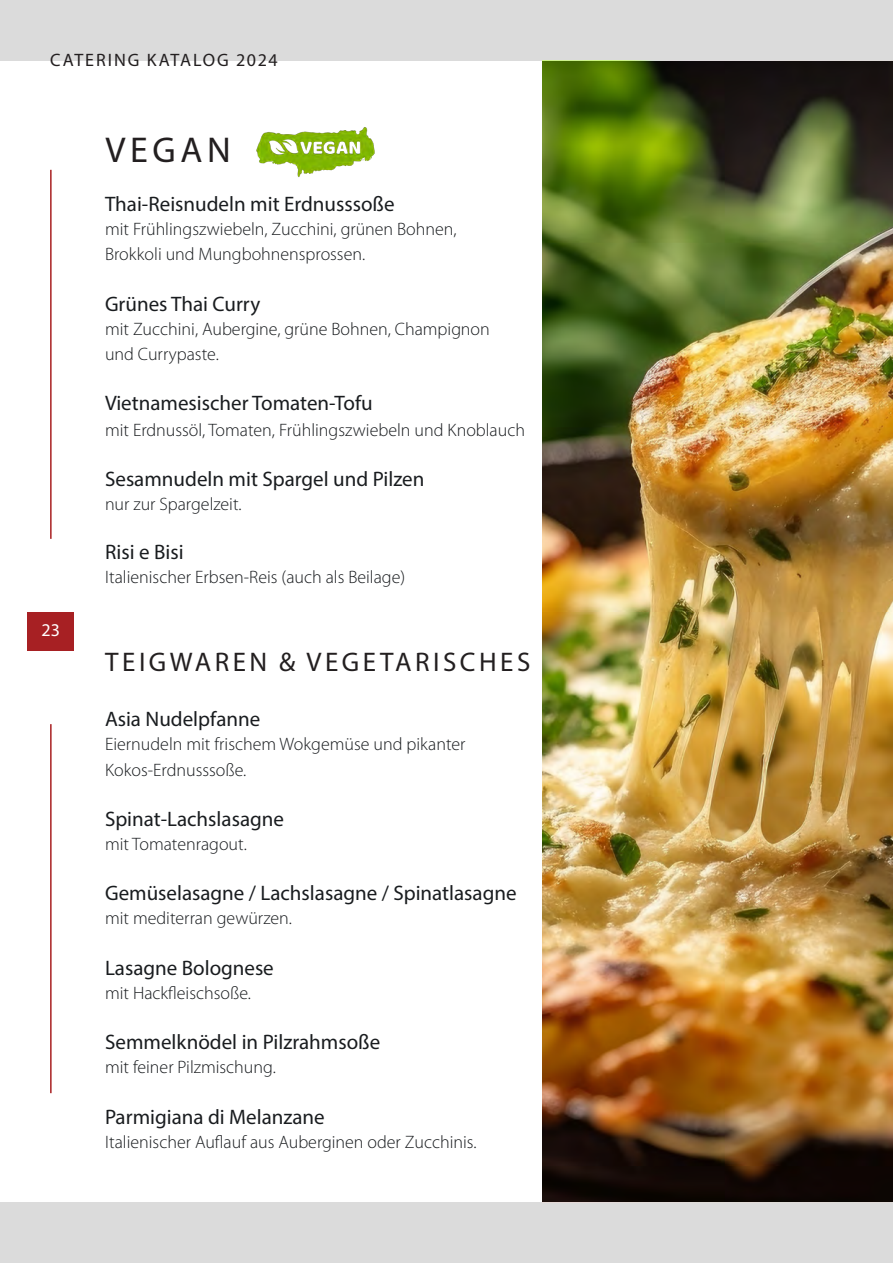
<style>
.page{position:relative;width:893px;height:1263px;background:#fff}
.page>*{position:absolute;margin:0;border:0;box-sizing:border-box;transform-origin:0 0}
.Left_Justify{font:36px "Myriad Pro";letter-spacing:.13em;color:#231f20}
.Left_Justify-2{font:27px "Myriad Pro";letter-spacing:.13em;color:#231f20}
.t1{font:21px "Myriad Pro";color:#191c1f}
.t2{font:300 18px "Myriad Pro";color:#191c1f}
.t3{font:18px "Myriad Pro";letter-spacing:.11em;color:#231f20}
.t4{font:18px "Myriad Pro";color:#fff}
</style>
<div class="page">
<img style="left:542px;top:60px;width:351px;height:1143px">
<img style="left:256px;top:127px;width:119px;height:51px">
<div style="left:0;top:0;width:893px;height:60px;background:#dbdbdb"></div>
<div style="left:0;top:1203px;width:893px;height:60px;background:#dbdbdb"></div>
<div style="left:27px;top:612px;width:47px;height:39px;background:#a72023"></div>
<hr style="left:50px;top:170px;width:2px;height:369px;background:#a92022">
<hr style="left:50px;top:724px;width:2px;height:369px;background:#a92022">
<p class="t3" style="left:50px;top:49px;width:229px">CATERING KATALOG 2024</p>
<p class="Left_Justify" style="left:105px;top:128px;width:127px">VEGAN</p>
<p class="t4" style="left:41px;top:619px;width:20px">23</p>
<p class="t1" style="left:105px;top:191px;width:291px">Thai-Reisnudeln mit Erdnusssoße</p>
<p class="t2" style="left:105px;top:219px;width:353px">mit Frühlingszwiebeln, Zucchini, grünen Bohnen,</p>
<p class="t2" style="left:105px;top:244px;width:262px">Brokkoli und Mungbohnensprossen.</p>
<p class="t1" style="left:105px;top:291px;width:157px">Grünes Thai Curry</p>
<p class="t2" style="left:105px;top:319px;width:386px">mit Zucchini, Aubergine, grüne Bohnen, Champignon</p>
<p class="t2" style="left:105px;top:344px;width:115px">und Currypaste.</p>
<p class="t1" style="left:105px;top:390px;width:269px">Vietnamesischer Tomaten-Tofu</p>
<p class="t2" style="left:105px;top:420px;width:422px">mit Erdnussöl, Tomaten, Frühlingszwiebeln und Knoblauch</p>
<p class="t1" style="left:105px;top:466px;width:321px">Sesamnudeln mit Spargel und Pilzen</p>
<p class="t2" style="left:105px;top:494px;width:138px">nur zur Spargelzeit.</p>
<p class="t1" style="left:105px;top:539px;width:80px">Risi e Bisi</p>
<p class="t2" style="left:105px;top:567px;width:302px">Italienischer Erbsen-Reis (auch als Beilage)</p>
<p class="Left_Justify-2" style="left:105px;top:646px;width:427px">TEIGWAREN &amp; VEGETARISCHES</p>
<p class="t1" style="left:105px;top:706px;width:157px">Asia Nudelpfanne</p>
<p class="t2" style="left:105px;top:734px;width:362px">Eiernudeln mit frischem Wokgemüse und pikanter</p>
<p class="t2" style="left:105px;top:760px;width:143px">Kokos-Erdnusssoße.</p>
<p class="t1" style="left:105px;top:806px;width:180px">Spinat-Lachslasagne</p>
<p class="t2" style="left:105px;top:834px;width:143px">mit Tomatenragout.</p>
<p class="t1" style="left:105px;top:880px;width:413px">Gemüselasagne / Lachslasagne / Spinatlasagne</p>
<p class="t2" style="left:105px;top:908px;width:188px">mit mediterran gewürzen.</p>
<p class="t1" style="left:105px;top:955px;width:170px">Lasagne Bolognese</p>
<p class="t2" style="left:105px;top:983px;width:148px">mit Hackfleischsoße.</p>
<p class="t1" style="left:105px;top:1029px;width:277px">Semmelknödel in Pilzrahmsoße</p>
<p class="t2" style="left:105px;top:1057px;width:172px">mit feiner Pilzmischung.</p>
<p class="t1" style="left:105px;top:1103px;width:221px">Parmigiana di Melanzane</p>
<p class="t2" style="left:105px;top:1132px;width:373px">Italienischer Auflauf aus Auberginen oder Zucchinis.</p>
</div>
